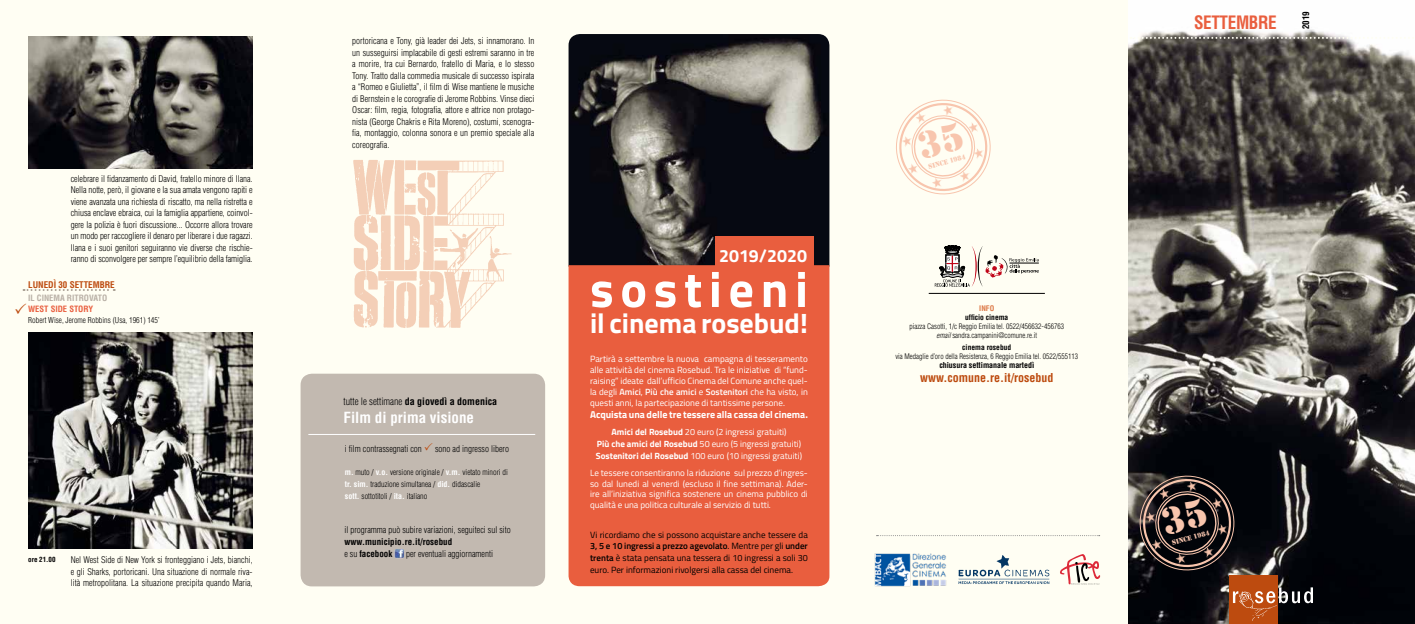
<style>
.page{position:relative;width:1415px;height:624px;background:#fff}
.page>*{position:absolute;margin:0;border:0;box-sizing:border-box;transform-origin:0 0}
.t1{font:700 50px "Titillium Web";letter-spacing:.135em;color:#fff}
.t2{font:700 28px "Titillium Web";color:#fff}
.t3{font:700 condensed 18px "Helvetica LT Std";letter-spacing:-.02em;color:#e95e3e;scale:.95 1}
.t4{font:700 17.8px "Titillium Web";color:#fff}
.t5{font:700 condensed 15px "Helvetica LT Std";color:#fff}
.t6{font:700 condensed 12px "Helvetica LT Std";color:#bd4b0f}
.t7{font:700 10px "Titillium Web";letter-spacing:-.005em;color:#fff}
.t8{font:700 condensed 10px "Helvetica LT Std";color:#000}
.t9{font:300 condensed 9px/11.5px "Helvetica LT Std";color:#000;text-align:justify}
.t10{font:9px/10.8px "Titillium Web";color:#fff;text-align:justify}
.t11{font:9px/10.8px "Titillium Web";color:#000}
.t12{font:700 condensed 9px/12px "Helvetica LT Std";color:#000}
.t13{font:700 condensed 9px "Helvetica LT Std";color:#bd4b0f}
.t14{font:700 condensed 8.5px "Helvetica LT Std";color:#b9b0a6}
.t15{font:700 condensed 8.5px "Helvetica LT Std";color:#e95e3e}
.t16{font:300 condensed 8px/12px "Helvetica LT Std";color:#000}
.t17{font:700 condensed 8px "Helvetica LT Std";letter-spacing:-.005em;color:#000}
.t18{font:300 condensed 7.5px/9px "Helvetica LT Std";color:#000;text-align:center}
.t19{font:700 condensed 7.5px "Helvetica LT Std";color:#000}
.t20{font:700 condensed 7.5px "Helvetica LT Std";color:#dc7644}
.t21{font:7.2px "Stencil";color:#f8c5ad}
.t22{font:700 condensed 7px "Helvetica LT Std";color:#000}
.s1{font-weight:300}
.s2{font-weight:700;color:#fff}
.s3{font-weight:600}
.s4{font-weight:700}
.s5{font-style:italic}
</style>
<div class="page">
<div style="left:0;top:0;width:1128px;height:624px;background:#fffef3"></div>
<svg style="left:24px;top:289px;width:91px;height:2px"></svg>
<div style="left:300px;top:373px;width:245px;height:213px;background:#c2b9b0;border-radius:11px"></div>
<svg style="left:395px;top:549px;width:9px;height:9px"></svg>
<hr style="left:308px;top:434px;width:227px;height:1px;background:#fff">
<img style="left:568px;top:34px;width:261px;height:231px">
<div style="left:568px;top:265px;width:261px;height:321px;background:#e95e3e"></div>
<div style="left:715px;top:236px;width:98px;height:33px;background:#e95e3e"></div>
<svg style="left:934px;top:245px;width:104px;height:42px"></svg>
<svg style="left:1059px;top:554px;width:41px;height:30px"></svg>
<hr style="left:928px;top:293px;width:117px;height:1px;background:#000">
<svg style="left:876px;top:535px;width:223px;height:1px"></svg>
<img style="left:958px;top:554px;width:92px;height:33px">
<img style="left:874px;top:552px;width:73px;height:34px">
<img style="left:28px;top:332px;width:224px;height:217px">
<img style="left:28px;top:37px;width:224px;height:131px">
<img style="left:348px;top:157px;width:165px;height:171px">
<img style="left:1128px;top:28px;width:286px;height:596px">
<div style="left:1229px;top:575px;width:48px;height:49px;background:#bd4b0f"></div>
<svg style="left:1232px;top:587px;width:81px;height:16px"></svg>
<img style="left:1239px;top:591px;width:37px;height:29px">
<svg style="left:1130px;top:37px;width:284px;height:2px"></svg>
<svg style="left:15px;top:303px;width:11px;height:11px"></svg>
<svg style="left:891px;top:95px;width:104px;height:104px"></svg>
<svg style="left:1134px;top:471px;width:105px;height:104px;background:#302929"></svg>
<p class="t9" style="left:71px;top:173px;width:183px">celebrare il fidanzamento di David, fratello minore di Ilana.<br>Nella notte, però, il giovane e la sua amata vengono rapiti e viene avanzata una richiesta di riscatto, ma nella ristretta e chiusa enclave ebraica, cui la famiglia appartiene, coinvol&shy;gere la polizia è fuori discussione... Occorre allora trovare un modo per raccogliere il denaro per liberare i due ragazzi.<br>Ilana e i suoi genitori seguiranno vie diverse che rischie&shy;ranno di sconvolgere per sempre l’equilibrio della famiglia.</p>
<p class="t13" style="left:28px;top:279px;width:88px">LUNEDÌ 30 SETTEMBRE</p>
<p class="t14" style="left:28px;top:293px;width:81px">IL CINEMA RITROVATO</p>
<p class="t15" style="left:28px;top:304px;width:67px">WEST SIDE STORY</p>
<p class="t16" style="left:28px;top:314px;width:133px">Robert Wise, Jerome Robbins (Usa, 1961) 145’</p>
<p class="t22" style="left:28px;top:554px;width:29px">ore 21.00</p>
<p class="t9" style="left:71px;top:554px;width:183px">Nel West Side di New York si fronteggiano i Jets, bianchi, e gli Sharks, portoricani. Una situazione di normale riva&shy;lità metropolitana. La situazione precipita quando Maria,</p>
<p class="t9" style="left:352px;top:35px;width:184px">portoricana e Tony, già leader dei Jets, si innamorano. In un susseguirsi implacabile di gesti estremi saranno in tre a morire, tra cui Bernardo, fratello di Maria, e lo stesso Tony. Tratto dalla commedia musicale di successo ispirata a “Romeo e Giulietta”, il film di Wise mantiene le musiche di Bernstein e le corografie di Jerome Robbins. Vinse dieci Oscar: film, regia, fotografia, attore e attrice non protago&shy;nista (George Chakris e Rita Moreno), costumi, scenogra&shy;fia, montaggio, colonna sonora e un premio speciale alla coreografia.</p>
<p class="t8" style="left:344px;top:395px;width:155px"><span class="s1">tutte le settimane</span> da giovedì a domenica</p>
<h3 class="t5" style="left:344px;top:408px;width:132px">Film di prima visione</h3>
<p class="t9" style="left:345px;top:443px;width:78px">i film contrassegnati con</p>
<p class="t9" style="left:435px;top:443px;width:75px">sono ad ingresso libero</p>
<p class="t16" style="left:345px;top:466px;width:164px"><span class="s2">m.</span> muto / <span class="s2">v.o.</span> versione originale / <span class="s2">v.m.</span> vietato minori di <span class="s2">tr. sim.</span> traduzione simultanea / <span class="s2">did.</span> didascalie<br><span class="s2">sott.</span> sottotitoli / <span class="s2">ita.</span> italiano</p>
<p class="t9" style="left:344px;top:524px;width:168px">il programma può subire variazioni, seguiteci sul sito</p>
<p class="t12" style="left:344px;top:536px;width:109px">www.municipio.re.it/rosebud <span class="s1">e su</span> facebook</p>
<p class="t9" style="left:406px;top:548px;width:88px">per eventuali aggiornamenti</p>
<h3 class="t4" style="left:719px;top:242px;width:89px">2019/2020</h3>
<h1 class="t1" style="left:590px;top:251px;width:219px">sostieni</h1>
<h2 class="t2" style="left:590px;top:302px;width:219px">il cinema rosebud!</h2>
<p class="t10" style="left:590px;top:353px;width:219px">Partirà a settembre la nuova campagna di tesseramento alle attività del cinema Rosebud. Tra le iniziative di “fund&shy;raising” ideate dall’ufficio Cinema del Comune anche quel&shy;la degli <span class="s3">Amici</span>, <span class="s3">Più che amici</span> e <span class="s3">Sostenitori</span> che ha visto, in questi anni, la partecipazione di tantissime persone.</p>
<p class="t7" style="left:590px;top:406px;width:219px">Acquista una delle tre tessere alla cassa del cinema.</p>
<p class="t10" style="left:596px;top:425px;width:208px;line-height:12px;text-align:center"><span class="s4">Amici del Rosebud</span> 20 euro (2 ingressi gratuiti)<br><span class="s4">Più che amici del Rosebud</span> 50 euro (5 ingressi gratuiti)<br><span class="s4">Sostenitori del Rosebud</span> 100 euro (10 ingressi gratuiti)</p>
<p class="t10" style="left:590px;top:466px;width:219px">Le tessere consentiranno la riduzione sul prezzo d’ingres&shy;so dal lunedi al venerdi (escluso il fine settimana). Ader&shy;ire all’iniziativa significa sostenere un cinema pubblico di qualità e una politica culturale al servizio di tutti.</p>
<p class="t11" style="left:590px;top:528px;width:219px">Vi ricordiamo che si possono acquistare anche tessere da<br><span class="s3">3, 5 e 10 ingressi a prezzo agevolato</span>. Mentre per gli <span class="s3">under</span></p>
<p class="t11" style="left:590px;top:551px;width:219px;line-height:12px"><span class="s3">trenta</span> è stata pensata una tessera di 10 ingressi a soli 30 euro. Per informazioni rivolgersi alla cassa del cinema.</p>
<p class="t21" style="left:927px;top:163px;width:40px;rotate:-16deg">since 1984</p>
<p class="t20" style="left:979px;top:303px;width:16px">INFO</p>
<p class="t19" style="left:965px;top:312px;width:45px">ufficio cinema</p>
<p class="t18" style="left:909px;top:322px;width:156px">piazza Casotti, 1/c Reggio Emilia tel. 0522/456632-456763 <span class="s5">email</span> sandra.campanini@comune.re.it</p>
<p class="t19" style="left:962px;top:342px;width:50px">cinema rosebud</p>
<p class="t18" style="left:895px;top:351px;width:184px">via Medaglie d’oro della Resistenza, 6 Reggio Emilia tel. 0522/555113</p>
<p class="t17" style="left:939px;top:360px;width:96px">chiusura settimanale martedì</p>
<h3 class="t6" style="left:920px;top:370px;width:135px">www.comune.re.it/rosebud</h3>
<h3 class="t3" style="left:1194px;top:11px;width:89px">SETTEMBRE</h3>
<p class="t12" style="left:1299px;top:29px;width:19px;rotate:-90deg">2019</p>
<p class="t21" style="left:1171px;top:538px;width:40px;rotate:-16deg">since 1984</p>
</div>
